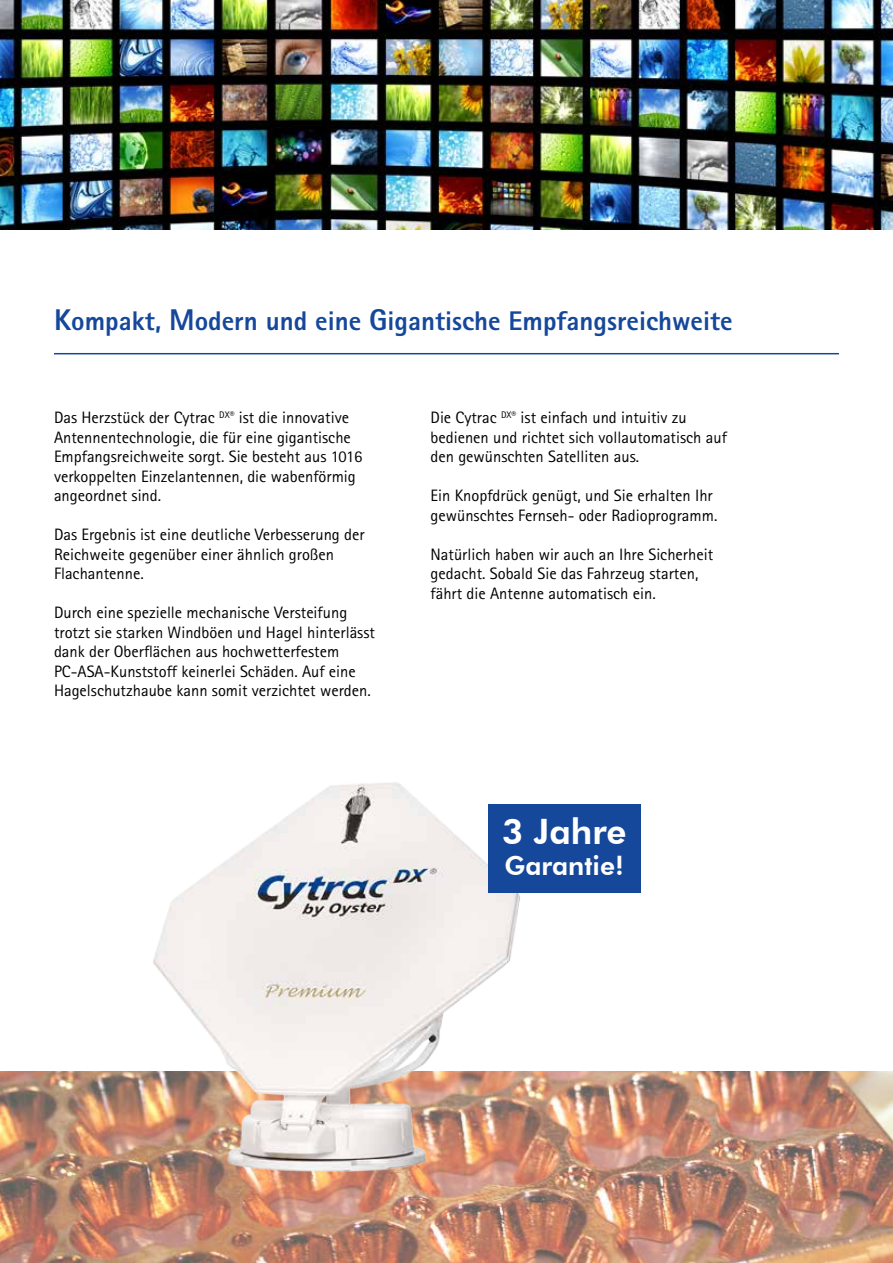
<style>
.page{position:relative;width:893px;height:1263px;background:#fff}
.page>*{position:absolute;margin:0;border:0;box-sizing:border-box;transform-origin:0 0}
.t1{font:800 34.95px "Futura BT";color:#fff}
.t2{font:800 27px "Rotis Sans Serif";color:#15479b}
.t3{font:800 26.25px "Futura BT";color:#fff}
.t4{font:16.5px/19.5px "Rotis Sans Serif";color:#000}
.s1{font-size:30px}
</style>
<div class="page">
<img style="left:0;top:1071px;width:893px;height:192px">
<img style="left:117px;top:782px;width:414px;height:416px">
<div style="left:488px;top:805px;width:152px;height:88px;background:#15479b"></div>
<img style="left:0;top:0;width:893px;height:229px">
<hr style="left:54px;top:353px;width:785px;height:1px;background:#15479b">
<h2 class="t2" style="left:54px;top:304px;width:680px"><span class="s1">K</span>ompakt, <span class="s1">M</span>odern und eine <span class="s1">G</span>igantische Empfangsreichweite</h2>
<p class="t4" style="left:54px;top:408px;width:310px">Das Herzstück der Cytrac <sup>DX®</sup> ist die innovative Antennentechnologie, die für eine gigantische Empfangsreichweite sorgt. Sie besteht aus 1016 verkoppelten Einzelantennen, die wabenförmig angeordnet sind.</p>
<p class="t4" style="left:54px;top:525px;width:312px">Das Ergebnis ist eine deutliche Verbesserung der<br>Reichweite gegenüber einer ähnlich großen<br>Flachantenne.</p>
<p class="t4" style="left:54px;top:603px;width:322px">Durch eine spezielle mechanische Versteifung trotzt sie starken Windböen und Hagel hinterlässt dank der Oberflächen aus hochwetterfestem PC-ASA-Kunststoff keinerlei Schäden. Auf eine Hagelschutzhaube kann somit verzichtet werden.</p>
<p class="t4" style="left:431px;top:408px;width:298px">Die Cytrac <sup>DX®</sup> ist einfach und intuitiv zu bedienen und richtet sich vollautomatisch auf den gewünschten Satelliten aus.</p>
<p class="t4" style="left:431px;top:486px;width:288px">Ein Knopfdrück genügt, und Sie erhalten Ihr gewünschtes Fernseh- oder Radioprogramm.</p>
<p class="t4" style="left:431px;top:544px;width:284px">Natürlich haben wir auch an Ihre Sicherheit gedacht. Sobald Sie das Fahrzeug starten, fährt die Antenne automatisch ein.</p>
<h1 class="t1" style="left:502px;top:810px;width:126px">3 Jahre</h1>
<h3 class="t3" style="left:504px;top:850px;width:121px">Garantie!</h3>
</div>
